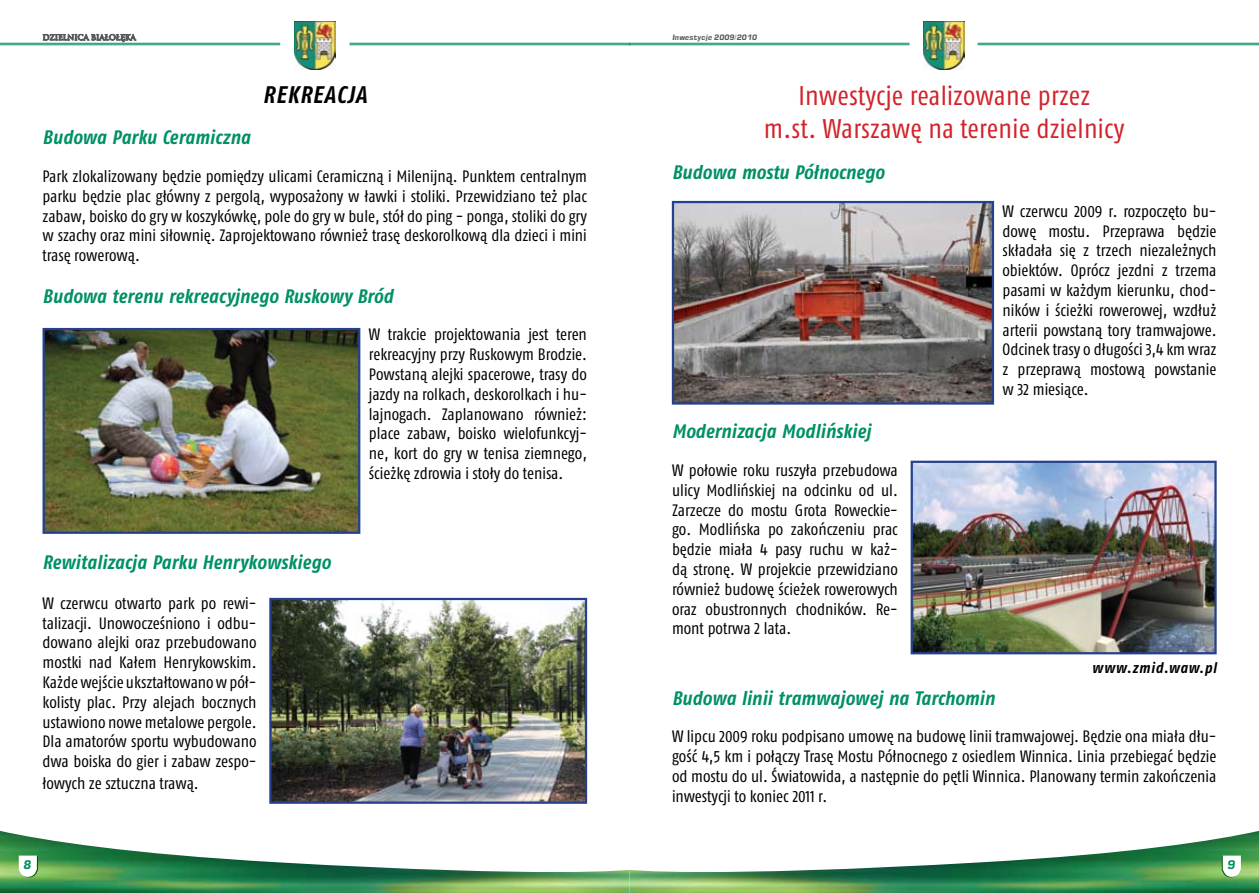
<style>
.page{position:relative;width:1259px;height:893px;background:#fff}
.page>*{position:absolute;margin:0;border:0;box-sizing:border-box;transform-origin:0 0}
.t1{font:27px/32.4px "Fago Cond Reg";letter-spacing:.01em;color:#d2232a;text-align:center}
.t2{font:italic 24px "Fago Cond Bol";letter-spacing:.05em;color:#000}
.t3{font:italic 19.5px "Fago Cond Bol";letter-spacing:.005em;color:#009066}
.t4{font:16.5px/19.8px "Fago Cond Reg";letter-spacing:-.005em;color:#000;text-align:justify}
.t5{font:italic 15px "Fago Cond Bol";letter-spacing:.05em;color:#000}
.t6{font:italic 700 12px "Square 721";color:#009066}
.t7{font:italic 700 7.5px "Square 721";color:#58595b}
</style>
<div class="page">
<img style="left:0;top:831px;width:1259px;height:62px">
<img style="left:294px;top:21px;width:41px;height:49px">
<hr style="left:0;top:43px;width:280px;height:1px;background:#009066">
<hr style="left:0;top:44px;width:280px;height:1px;background:#009066">
<hr style="left:350px;top:43px;width:279px;height:1px;background:#009066">
<hr style="left:350px;top:44px;width:279px;height:1px;background:#009066">
<svg style="left:19px;top:856px;width:19px;height:22px"></svg>
<svg style="left:43px;top:33px;width:93px;height:9px"></svg>
<img style="left:923px;top:21px;width:41px;height:49px">
<hr style="left:630px;top:43px;width:279px;height:1px;background:#009066">
<hr style="left:630px;top:44px;width:279px;height:1px;background:#009066">
<hr style="left:978px;top:43px;width:281px;height:1px;background:#009066">
<hr style="left:978px;top:44px;width:281px;height:1px;background:#009066">
<svg style="left:1221px;top:856px;width:19px;height:22px"></svg>
<img style="left:272px;top:601px;width:312px;height:200px">
<div style="left:269px;top:598px;width:318px;height:206px;border:2px solid #25408f"></div>
<img style="left:46px;top:331px;width:311px;height:200px">
<div style="left:43px;top:328px;width:317px;height:206px;border:2px solid #25408f"></div>
<img style="left:675px;top:204px;width:316px;height:198px">
<div style="left:672px;top:201px;width:322px;height:204px;border:2px solid #25408f"></div>
<img style="left:913px;top:464px;width:300px;height:187px">
<div style="left:910px;top:461px;width:306px;height:193px;border:2px solid #25408f"></div>
<h2 class="t2" style="left:263px;top:80px;width:105px">REKREACJA</h2>
<p class="t3" style="left:43px;top:126px;width:209px">Budowa Parku Ceramiczna</p>
<p class="t4" style="left:43px;top:166px;width:546px">Park zlokalizowany będzie pomiędzy ulicami Ceramiczną i Milenijną. Punktem centralnym parku będzie plac główny z pergolą, wyposażony w ławki i stoliki. Przewidziano też plac zabaw, boisko do gry w koszykówkę, pole do gry w bule, stół do ping - ponga, stoliki do gry w szachy oraz mini siłownię. Zaprojektowano również trasę deskorolkową dla dzieci i mini trasę rowerową.</p>
<p class="t3" style="left:43px;top:284px;width:352px">Budowa terenu rekreacyjnego Ruskowy Bród</p>
<p class="t4" style="left:369px;top:325px;width:220px">W trakcie projektowania jest teren rekreacyjny przy Ruskowym Brodzie.<br>Powstaną alejki spacerowe, trasy do jazdy na rolkach, deskorolkach i hu&shy;lajnogach. Zaplanowano również: place zabaw, boisko wielofunkcyj&shy;ne, kort do gry w tenisa ziemnego, ścieżkę zdrowia i stoły do tenisa.</p>
<p class="t3" style="left:43px;top:551px;width:289px">Rewitalizacja Parku Henrykowskiego</p>
<p class="t4" style="left:43px;top:593px;width:215px">W czerwcu otwarto park po rewi&shy;talizacji. Unowocześniono i odbu&shy;dowano alejki oraz przebudowano mostki nad Kałem Henrykowskim.<br>Każde wejście ukształtowano w pół&shy;kolisty plac. Przy alejach bocznych ustawiono nowe metalowe pergole.<br>Dla amatorów sportu wybudowano dwa boiska do gier i zabaw zespo-</p>
<p class="t4" style="left:43px;top:773px;width:158px">łowych ze sztuczna trawą.</p>
<p class="t7" style="left:672px;top:33px;width:86px">Inwestycje 2009/2010</p>
<h1 class="t1" style="left:764px;top:80px;width:362px">Inwestycje realizowane przez<br>m.st. Warszawę na terenie dzielnicy</h1>
<p class="t3" style="left:672px;top:160px;width:214px">Budowa mostu Północnego</p>
<p class="t4" style="left:1002px;top:201px;width:215px">W czerwcu 2009 r. rozpoczęto bu&shy;dowę mostu. Przeprawa będzie składała się z trzech niezależnych obiektów. Oprócz jezdni z trzema pasami w każdym kierunku, chod&shy;ników i ścieżki rowerowej, wzdłuż arterii powstaną tory tramwajowe.<br>Odcinek trasy o długości 3,4 km wraz z przeprawą mostową powstanie w 32 miesiące.</p>
<p class="t3" style="left:672px;top:420px;width:200px">Modernizacja Modlińskiej</p>
<p class="t4" style="left:672px;top:460px;width:227px">W połowie roku ruszyła przebudowa ulicy Modlińskiej na odcinku od ul.<br>Zarzecze do mostu Grota Roweckie&shy;go. Modlińska po zakończeniu prac będzie miała 4 pasy ruchu w każ&shy;dą stronę. W projekcie przewidziano również budowę ścieżek rowerowych oraz obustronnych chodników. Re&shy;mont potrwa 2 lata.</p>
<p class="t5" style="left:1092px;top:659px;width:126px">www.zmid.waw.pl</p>
<p class="t3" style="left:672px;top:686px;width:324px">Budowa linii tramwajowej na Tarchomin</p>
<p class="t4" style="left:672px;top:727px;width:546px">W lipcu 2009 roku podpisano umowę na budowę linii tramwajowej. Będzie ona miała dłu&shy;gość 4,5 km i połączy Trasę Mostu Północnego z osiedlem Winnica. Linia przebiegać będzie od mostu do ul. Światowida, a następnie do pętli Winnica. Planowany termin zakończenia inwestycji to koniec 2011 r.</p>
<p class="t6" style="left:23px;top:857px;width:10px">8</p>
<p class="t6" style="left:1227px;top:857px;width:10px">9</p>
</div>
